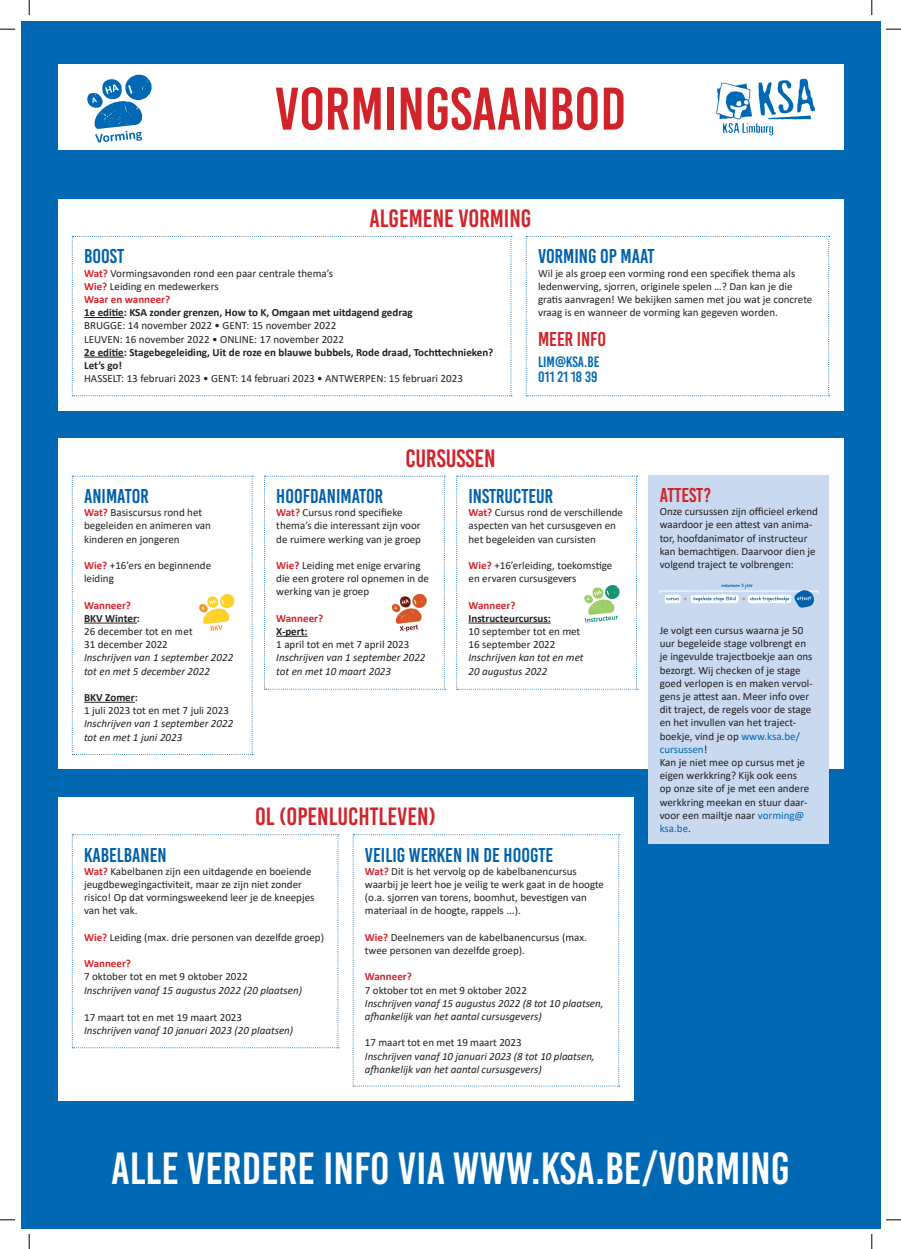
<style>
.page{position:relative;width:901px;height:1249px;background:#fff}
.page>*{position:absolute;margin:0;border:0;box-sizing:border-box;transform-origin:0 0}
.t1{font:60px "Bebas Kai";color:#d1232a}
.t2{font:45px "Bebas Kai";color:#fff}
.t3{font:25px "Bebas Kai";color:#d1232a}
.t4{font:20px "Bebas Kai";color:#0060a9}
.t5{font:20px "Bebas Kai";color:#d1232a}
.t6{font:15px/15.2px "Bebas Kai";color:#0168b3}
.t7{font:11px/13.2px "Calibri";color:#231f20}
.t8{font:italic 11px/13.2px "Calibri";color:#231f20}
.t9{font:700 11px/13.2px "Calibri";color:#231f20}
.t10{font:700 11px "Calibri";color:#d1232a}
.s1{font-weight:700;color:#d1232a}
.s2{color:#0168b3}
</style>
<div class="page">
<div style="left:21px;top:21px;width:859px;height:1207px;background:#0168b3"></div>
<div style="left:58px;top:65px;width:785px;height:85px;background:#fff"></div>
<svg style="left:87px;top:74px;width:65px;height:69px"></svg>
<svg style="left:716px;top:78px;width:98px;height:57px"></svg>
<div style="left:58px;top:199px;width:785px;height:211px;background:#fff"></div>
<svg style="left:525px;top:236px;width:304px;height:160px"></svg>
<svg style="left:72px;top:236px;width:440px;height:160px"></svg>
<div style="left:58px;top:797px;width:575px;height:304px;background:#fff"></div>
<svg style="left:352px;top:834px;width:267px;height:252px"></svg>
<svg style="left:72px;top:834px;width:267px;height:214px"></svg>
<div style="left:58px;top:439px;width:785px;height:330px;background:#fff"></div>
<svg style="left:72px;top:476px;width:181px;height:279px"></svg>
<img style="left:181px;top:585px;width:71px;height:54px">
<svg style="left:264px;top:476px;width:181px;height:214px"></svg>
<img style="left:373px;top:585px;width:71px;height:54px">
<svg style="left:456px;top:476px;width:181px;height:214px"></svg>
<img style="left:565px;top:578px;width:71px;height:53px">
<div style="left:648px;top:476px;width:181px;height:368px;background:#c9d9ef"></div>
<svg style="left:659px;top:583px;width:159px;height:25px"></svg>
<svg style="left:0;top:29px;width:15px;height:1px"></svg>
<svg style="left:886px;top:29px;width:14px;height:1px"></svg>
<svg style="left:0;top:1219px;width:15px;height:2px"></svg>
<svg style="left:886px;top:1219px;width:14px;height:2px"></svg>
<svg style="left:29px;top:0;width:1px;height:15px"></svg>
<svg style="left:29px;top:1234px;width:1px;height:15px"></svg>
<svg style="left:871px;top:0;width:1px;height:15px"></svg>
<svg style="left:871px;top:1234px;width:1px;height:15px"></svg>
<h1 class="t1" style="left:275px;top:77px;width:353px">VORMINGSAANBOD</h1>
<h3 class="t3" style="left:369px;top:205px;width:163px">ALGEMENE VORMING</h3>
<h3 class="t4" style="left:84px;top:246px;width:41px">BOOST</h3>
<p class="t7" style="left:84px;top:266px;width:250px"><span class="s1">Wat?</span> Vormingsavonden rond een paar centrale thema’s<br><span class="s1">Wie?</span> Leiding en medewerkers<br><span class="s1">Waar en wanneer?</span></p>
<p class="t9" style="left:84px;top:306px;width:330px">1e editie: KSA zonder grenzen, How to K, Omgaan met uitdagend gedrag</p>
<p class="t7" style="left:84px;top:319px;width:261px">BRUGGE: 14 november 2022 • GENT: 15 november 2022<br>LEUVEN: 16 november 2022 • ONLINE: 17 november 2022</p>
<p class="t9" style="left:84px;top:345px;width:410px">2e editie: Stagebegeleiding, Uit de roze en blauwe bubbels, Rode draad, Tochttechnieken?<br>Let’s go!</p>
<p class="t7" style="left:84px;top:372px;width:380px">HASSELT: 13 februari 2023 • GENT: 14 februari 2023 • ANTWERPEN: 15 februari 2023</p>
<h3 class="t3" style="left:405px;top:445px;width:92px">CURSUSSEN</h3>
<h3 class="t4" style="left:538px;top:246px;width:118px">VORMING OP MAAT</h3>
<p class="t7" style="left:538px;top:266px;width:276px">Wil je als groep een vorming rond een specifiek thema als ledenwerving, sjorren, originele spelen …? Dan kan je die gratis aanvragen! We bekijken samen met jou wat je concrete vraag is en wanneer de vorming kan gegeven worden.</p>
<h3 class="t5" style="left:538px;top:328px;width:70px">MEER INF0</h3>
<h3 class="t6" style="left:538px;top:354px;width:63px">LIM@KSA.BE<br>011 21 18 39</h3>
<h3 class="t4" style="left:84px;top:485px;width:66px">ANIMATOR</h3>
<p class="t7" style="left:84px;top:506px;width:128px"><span class="s1">Wat?</span> Basiscursus rond het begeleiden en animeren van kinderen en jongeren</p>
<p class="t7" style="left:84px;top:558px;width:129px"><span class="s1">Wie?</span> +16’ers en beginnende leiding</p>
<p class="t10" style="left:84px;top:597px;width:48px">Wanneer?</p>
<p class="t9" style="left:84px;top:611px;width:57px">BKV Winter:</p>
<p class="t7" style="left:84px;top:624px;width:110px">26 december tot en met<br>31 december 2022</p>
<p class="t8" style="left:84px;top:651px;width:151px">Inschrijven van 1 september 2022 tot en met 5 december 2022</p>
<p class="t9" style="left:84px;top:691px;width:55px">BKV Zomer:</p>
<p class="t7" style="left:84px;top:704px;width:146px">1 juli 2023 tot en met 7 juli 2023</p>
<p class="t8" style="left:84px;top:717px;width:151px">Inschrijven van 1 september 2022 tot en met 1 juni 2023</p>
<h3 class="t4" style="left:276px;top:485px;width:108px">HOOFDANIMATOR</h3>
<p class="t7" style="left:276px;top:506px;width:146px"><span class="s1">Wat?</span> Cursus rond specifieke thema’s die interessant zijn voor de ruimere werking van je groep</p>
<p class="t7" style="left:276px;top:558px;width:154px"><span class="s1">Wie?</span> Leiding met enige ervaring die een grotere rol opnemen in de werking van je groep</p>
<p class="t10" style="left:276px;top:610px;width:48px">Wanneer?</p>
<p class="t9" style="left:276px;top:625px;width:33px">X-pert:</p>
<p class="t7" style="left:276px;top:638px;width:134px">1 april tot en met 7 april 2023</p>
<p class="t8" style="left:276px;top:651px;width:151px">Inschrijven van 1 september 2022 tot en met 10 maart 2023</p>
<h3 class="t4" style="left:468px;top:485px;width:86px">INSTRUCTEUR</h3>
<p class="t7" style="left:468px;top:506px;width:156px"><span class="s1">Wat?</span> Cursus rond de verschillende aspecten van het cursusgeven en het begeleiden van cursisten</p>
<p class="t7" style="left:468px;top:558px;width:145px"><span class="s1">Wie?</span> +16’erleiding, toekomstige en ervaren cursusgevers</p>
<p class="t10" style="left:468px;top:597px;width:48px">Wanneer?</p>
<p class="t9" style="left:468px;top:611px;width:84px">Instructeurcursus:</p>
<p class="t7" style="left:468px;top:624px;width:113px">10 september tot en met<br>16 september 2022</p>
<p class="t8" style="left:468px;top:651px;width:116px">Inschrijven kan tot en met<br>20 augustus 2022</p>
<h3 class="t3" style="left:255px;top:803px;width:182px">OL (OPENLUCHTLEVEN)</h3>
<h3 class="t4" style="left:365px;top:844px;width:190px">VEILIG WERKEN IN DE HOOGTE</h3>
<p class="t7" style="left:365px;top:864px;width:240px"><span class="s1">Wat?</span> Dit is het vervolg op de kabelbanencursus waarbij je leert hoe je veilig te werk gaat in de hoogte (o.a. sjorren van torens, boomhut, bevestigen van materiaal in de hoogte, rappels ...).</p>
<p class="t7" style="left:365px;top:930px;width:223px"><span class="s1">Wie?</span> Deelnemers van de kabelbanencursus (max. twee personen van dezelfde groep).</p>
<p class="t10" style="left:365px;top:969px;width:48px">Wanneer?</p>
<p class="t7" style="left:365px;top:983px;width:163px">7 oktober tot en met 9 oktober 2022</p>
<p class="t8" style="left:365px;top:996px;width:240px">Inschrijven vanaf 15 augustus 2022 (8 tot 10 plaatsen, afhankelijk van het aantal cursusgevers)</p>
<p class="t7" style="left:365px;top:1036px;width:158px">17 maart tot en met 19 maart 2023</p>
<p class="t8" style="left:365px;top:1049px;width:231px">Inschrijven vanaf 10 januari 2023 (8 tot 10 plaatsen, afhankelijk van het aantal cursusgevers)</p>
<h3 class="t4" style="left:84px;top:844px;width:84px">KABELBANEN</h3>
<p class="t7" style="left:84px;top:864px;width:232px"><span class="s1">Wat?</span> Kabelbanen zijn een uitdagende en boeiende jeugdbewegingactiviteit, maar ze zijn niet zonder risico! Op dat vormingsweekend leer je de kneepjes van het vak.</p>
<p class="t7" style="left:84px;top:930px;width:241px"><span class="s1">Wie?</span> Leiding (max. drie personen van dezelfde groep)</p>
<p class="t10" style="left:84px;top:956px;width:48px">Wanneer?</p>
<p class="t7" style="left:84px;top:970px;width:165px">7 oktober tot en met 9 oktober 2022</p>
<p class="t8" style="left:84px;top:983px;width:219px">Inschrijven vanaf 15 augustus 2022 (20 plaatsen)</p>
<p class="t7" style="left:84px;top:1011px;width:159px">17 maart tot en met 19 maart 2023</p>
<p class="t8" style="left:84px;top:1024px;width:210px">Inschrijven vanaf 10 januari 2023 (20 plaatsen)</p>
<h3 class="t5" style="left:659px;top:484px;width:53px">ATTEST?</h3>
<p class="t7" style="left:659px;top:505px;width:160px">Onze cursussen zijn officieel erkend waardoor je een attest van anima&shy;tor, hoofdanimator of instructeur kan bemachtigen. Daarvoor dien je volgend traject te volbrengen:</p>
<p class="t7" style="left:659px;top:623px;width:154px">Je volgt een cursus waarna je 50 uur begeleide stage volbrengt en je ingevulde trajectboekje aan ons bezorgt. Wij checken of je stage goed verlopen is en maken vervol&shy;gens je attest aan. Meer info over dit traject, de regels voor de stage en het invullen van het traject&shy;boekje, vind je op <span class="s2">www.ksa.be/ cursussen</span>!<br>Kan je niet mee op cursus met je eigen werkkring? Kijk ook eens<br>op onze site of je met een andere werkkring meekan en stuur daar&shy;voor een mailtje naar <span class="s2">vorming@ ksa.be</span>.</p>
<h2 class="t2" style="left:111px;top:1144px;width:680px">ALLE VERDERE INFO VIA WWW.KSA.BE/VORMING</h2>
</div>
